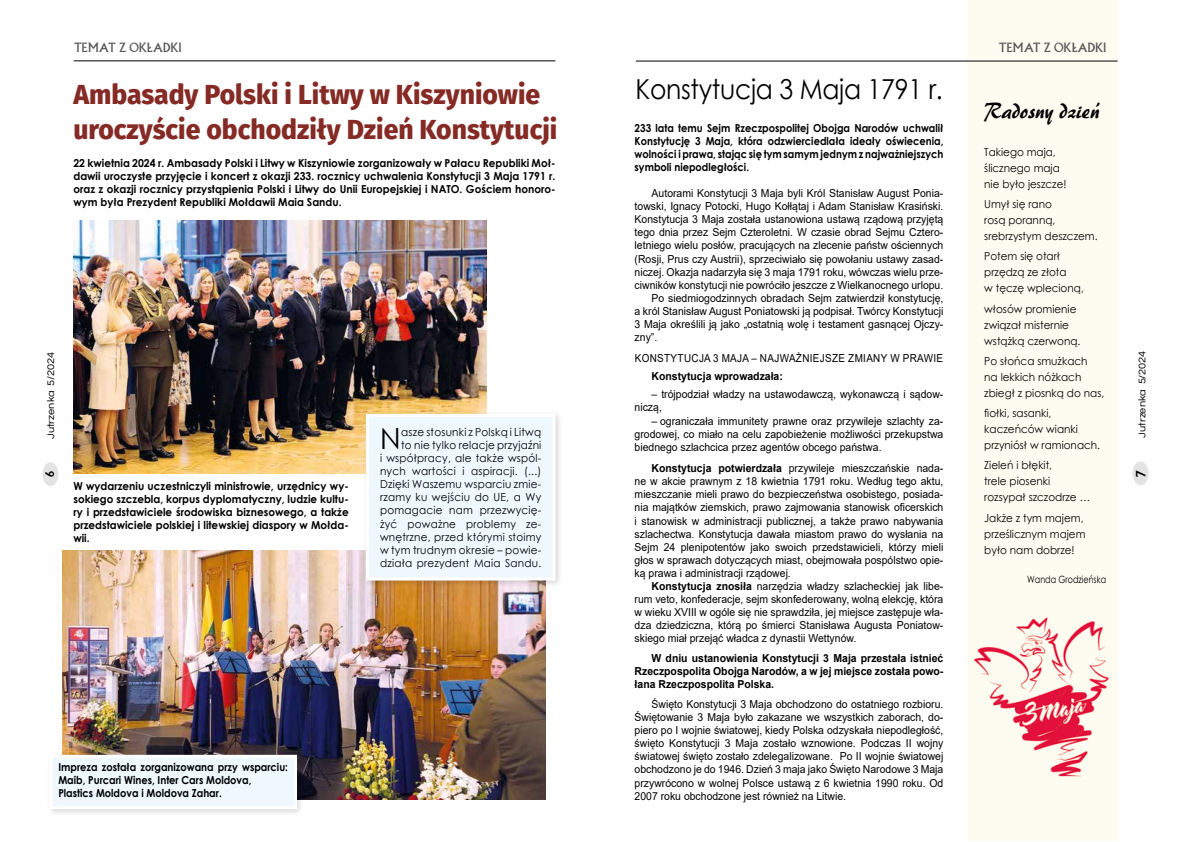
<style>
.page{position:relative;width:1191px;height:842px;background:#fff}
.page>*{position:absolute;margin:0;border:0;box-sizing:border-box;transform-origin:0 0}
.t1{font:29.2px "Century Gothic";color:#000;scale:.95 1}
.t2{font:800 27.5px/35px "Fira Sans";color:#852a25;scale:.96 1}
.t3{font:27.5px "Century Gothic";letter-spacing:-.01em;color:#000;scale:.91 1}
.t4{font:23px "Wof Paint";color:#000;scale:.95 1}
.t5{font:12px "Wof Margola";letter-spacing:-.005em;color:#575756}
.t6{font:700 12px "Wof Margola";color:#000}
.t7{font:11px/13.1px "Arial";color:#000;text-align:justify;scale:.95 1}
.t8{font:700 11px/13.1px "Century Gothic";color:#000;text-align:justify;scale:.95 1}
.t9{font:11px/16px "Century Gothic";color:#000;scale:.95 1}
.t10{font:700 11px/13.1px "Century Gothic";color:#000;scale:.9 1}
.t11{font:11px/13.1px "Century Gothic";letter-spacing:.02em;color:#000;text-align:right;scale:.95 1}
.t12{font:700 11px/13.1px "Arial";color:#000;text-align:justify;scale:.95 1}
.t13{font:11px "Arial";letter-spacing:.035em;color:#000;scale:.9 1}
.t14{font:700 11px "Wof Margola";color:#000}
.t15{font:10px "Questrial";color:#000;scale:1.1 1}
.t16{font:10px "Century Gothic";color:#000;scale:.8 1}
.s1{font-weight:700}
</style>
<div class="page">
<div style="left:42px;top:462px;width:16px;height:24px;background:#e3e3e3;border-radius:50%"></div>
<div style="left:1132px;top:461px;width:16px;height:24px;background:#e3e3e3;border-radius:50%"></div>
<div style="left:967px;top:0;width:150px;height:840px;background:#fefcf1"></div>
<hr style="left:636px;top:61px;width:481px;height:1px;background:#000">
<img style="left:62px;top:550px;width:484px;height:249px">
<hr style="left:74px;top:61px;width:481px;height:1px;background:#000">
<img style="left:73px;top:220px;width:413px;height:253px">
<div style="left:46px;top:751px;width:258px;height:65px;background:#000;opacity:.15"></div>
<div style="left:49px;top:755px;width:248px;height:54px;background:#eef8fe;border:3px solid #fff"></div>
<div style="left:362px;top:410px;width:201px;height:178px;background:#000;opacity:.15"></div>
<div style="left:366px;top:414px;width:189px;height:166px;background:#eef8fe;border:3px solid #fff"></div>
<img style="left:974px;top:617px;width:135px;height:160px">
<p class="t5" style="left:74px;top:39px;width:109px">TEMAT Z OKŁADKI</p>
<h2 class="t2" style="left:73px;top:75px;width:505px">Ambasady Polski i Litwy w Kiszyniowie uroczyście obchodziły Dzień Konstytucji</h2>
<p class="t8" style="left:73px;top:156px;width:509px">22 kwietnia 2024 r. Ambasady Polski i Litwy w Kiszyniowie zorganizowały w Pałacu Republiki Moł&shy;dawii uroczyste przyjęcie i koncert z okazji 233. rocznicy uchwalenia Konstytucji 3 Maja 1791 r. oraz z okazji rocznicy przystąpienia Polski i Litwy do Unii Europejskiej i NATO. Gościem honoro&shy;wym była Prezydent Republiki Mołdawii Maia Sandu.</p>
<p class="t15" style="left:46px;top:439px;width:81px;rotate:-90deg">Jutrzenka 5/2024</p>
<p class="t14" style="left:43px;top:477px;width:8px;rotate:-90deg">6</p>
<p class="t8" style="left:73px;top:479px;width:291px">W wydarzeniu uczestniczyli ministrowie, urzędnicy wy&shy;sokiego szczebla, korpus dyplomatyczny, ludzie kultu&shy;ry i przedstawiciele środowiska biznesowego, a także przedstawiciele polskiej i litewskiej diaspory w Mołda&shy;wii.</p>
<p class="t11" style="left:380px;top:425px;width:171px">asze stosunki z Polską i Litwą<br>to nie tylko relacje przyjaźni<br>i współpracy, ale także wspól&shy;nych wartości i aspiracji. (...)<br>Dzięki Waszemu wsparciu zmie&shy;rzamy ku wejściu do UE, a Wy pomagacie nam przezwycię&shy;żyć poważne problemy ze&shy;wnętrzne, przed którymi stoimy w tym trudnym okresie – powie&shy;działa prezydent Maia Sandu.</p>
<h1 class="t1" style="left:380px;top:418px;width:23px">N</h1>
<p class="t10" style="left:58px;top:760px;width:257px">Impreza została zorganizowana przy wsparciu:<br>Maib, Purcari Wines, Inter Cars Moldova,<br>Plastics Moldova i Moldova Zahar.</p>
<h2 class="t3" style="left:635px;top:70px;width:339px">Konstytucja 3 Maja 1791 r.</h2>
<p class="t10" style="left:634px;top:120px;width:344px;text-align:justify">233 lata temu Sejm Rzeczpospolitej Obojga Narodów uchwalił Konstytucję 3 Maja, która odzwierciedlała ideały oświecenia, wolności i prawa, stając się tym samym jednym z najważniejszych symboli niepodległości.</p>
<p class="t7" style="left:651px;top:187px;width:309px">Autorami Konstytucji 3 Maja byli Król Stanisław August Ponia-</p>
<p class="t7" style="left:634px;top:200px;width:326px">towski, Ignacy Potocki, Hugo Kołłątaj i Adam Stanisław Krasiński.</p>
<p class="t7" style="left:634px;top:213px;width:326px">Konstytucja 3 Maja została ustanowiona ustawą rządową przyjętą</p>
<p class="t7" style="left:634px;top:226px;width:326px">tego dnia przez Sejm Czteroletni. W czasie obrad Sejmu Cztero-</p>
<p class="t7" style="left:634px;top:239px;width:326px">letniego wielu posłów, pracujących na zlecenie państw ościennych</p>
<p class="t7" style="left:634px;top:252px;width:326px">(Rosji, Prus czy Austrii), sprzeciwiało się powołaniu ustawy zasad-</p>
<p class="t7" style="left:634px;top:265px;width:326px">niczej. Okazja nadarzyła się 3 maja 1791 roku, wówczas wielu prze-</p>
<p class="t7" style="left:634px;top:278px;width:326px">ciwników konstytucji nie powróciło jeszcze z Wielkanocnego urlopu.</p>
<p class="t7" style="left:651px;top:291px;width:308px">Po siedmiogodzinnych obradach Sejm zatwierdził konstytucję,</p>
<p class="t7" style="left:634px;top:304px;width:326px">a król Stanisław August Poniatowski ją podpisał. Twórcy Konstytucji</p>
<p class="t7" style="left:634px;top:318px;width:326px">3 Maja określili ją jako „ostatnią wolę i testament gasnącej Ojczy-</p>
<p class="t7" style="left:634px;top:331px;width:25px">zny”.</p>
<p class="t13" style="left:635px;top:351px;width:344px">KONSTYTUCJA 3 MAJA – NAJWAŻNIEJSZE ZMIANY W PRAWIE</p>
<p class="t12" style="left:651px;top:370px;width:140px">Konstytucja wprowadzała:</p>
<p class="t7" style="left:634px;top:387px;width:326px;text-indent:17px">– trójpodział władzy na ustawodawczą, wykonawczą i sądow&shy;niczą,</p>
<p class="t7" style="left:634px;top:414px;width:326px;text-indent:17px">– ograniczała immunitety prawne oraz przywileje szlachty za&shy;grodowej, co miało na celu zapobieżenie możliwości przekupstwa biednego szlachcica przez agentów obcego państwa.</p>
<p class="t7" style="left:634px;top:462px;width:326px;text-indent:17px"><span class="s1">Konstytucja potwierdzała</span> przywileje mieszczańskie nada&shy;ne w akcie prawnym z 18 kwietnia 1791 roku. Według tego aktu, mieszczanie mieli prawo do bezpieczeństwa osobistego, posiada&shy;nia majątków ziemskich, prawo zajmowania stanowisk oficerskich i stanowisk w administracji publicznej, a także prawo nabywania szlachectwa. Konstytucja dawała miastom prawo do wysłania na Sejm 24 plenipotentów jako swoich przedstawicieli, którzy mieli głos w sprawach dotyczących miast, obejmowała pospólstwo opie&shy;ką prawa i administracji rządowej.</p>
<p class="t7" style="left:634px;top:580px;width:326px;text-indent:17px"><span class="s1">Konstytucja znosiła</span> narzędzia władzy szlacheckiej jak libe&shy;rum veto, konfederacje, sejm skonfederowany, wolną elekcję, która w wieku XVIII w ogóle się nie sprawdziła, jej miejsce zastępuje wła&shy;dza dziedziczna, którą po śmierci Stanisława Augusta Poniatow&shy;skiego miał przejąć władca z dynastii Wettynów.</p>
<p class="t12" style="left:634px;top:651px;width:326px;text-indent:17px">W dniu ustanowienia Konstytucji 3 Maja przestała istnieć Rzeczpospolita Obojga Narodów, a w jej miejsce została powo&shy;łana Rzeczpospolita Polska.</p>
<p class="t7" style="left:634px;top:697px;width:326px;text-indent:17px">Święto Konstytucji 3 Maja obchodzono do ostatniego rozbioru.<br>Świętowanie 3 Maja było zakazane we wszystkich zaborach, do&shy;piero po I wojnie światowej, kiedy Polska odzyskała niepodległość, święto Konstytucji 3 Maja zostało wznowione. Podczas II wojny światowej święto zostało zdelegalizowane. Po II wojnie światowej obchodzono je do 1946. Dzień 3 maja jako Święto Narodowe 3 Maja przywrócono w wolnej Polsce ustawą z 6 kwietnia 1990 roku. Od 2007 roku obchodzone jest również na Litwie.</p>
<p class="t5" style="left:998px;top:40px;width:109px">TEMAT Z OKŁADKI</p>
<h3 class="t4" style="left:984px;top:96px;width:123px">Radosny dzień</h3>
<p class="t9" style="left:984px;top:144px;width:88px">Takiego maja, ślicznego maja nie było jeszcze!</p>
<p class="t9" style="left:984px;top:196px;width:121px">Umył się rano<br>rosą poranną, srebrzystym deszczem.</p>
<p class="t9" style="left:984px;top:248px;width:106px">Potem się otarł przędzą ze złota<br>w tęczę wplecioną,</p>
<p class="t9" style="left:984px;top:300px;width:103px">włosów promienie związał misternie wstążką czerwoną.</p>
<p class="t9" style="left:984px;top:353px;width:128px">Po słońca smużkach<br>na lekkich nóżkach zbiegł z piosnką do nas,</p>
<p class="t9" style="left:984px;top:405px;width:123px">fiołki, sasanki, kaczeńców wianki przyniósł w ramionach.</p>
<p class="t9" style="left:984px;top:457px;width:113px">Zieleń i błękit,<br>trele piosenki rozsypał szczodrze …</p>
<p class="t9" style="left:984px;top:509px;width:108px">Jakże z tym majem, prześlicznym majem było nam dobrze!</p>
<p class="t16" style="left:1027px;top:572px;width:100px">Wanda Grodzieńska</p>
<p class="t15" style="left:1137px;top:438px;width:81px;rotate:-90deg">Jutrzenka 5/2024</p>
<p class="t6" style="left:1132px;top:477px;width:8px;rotate:-90deg">7</p>
</div>
